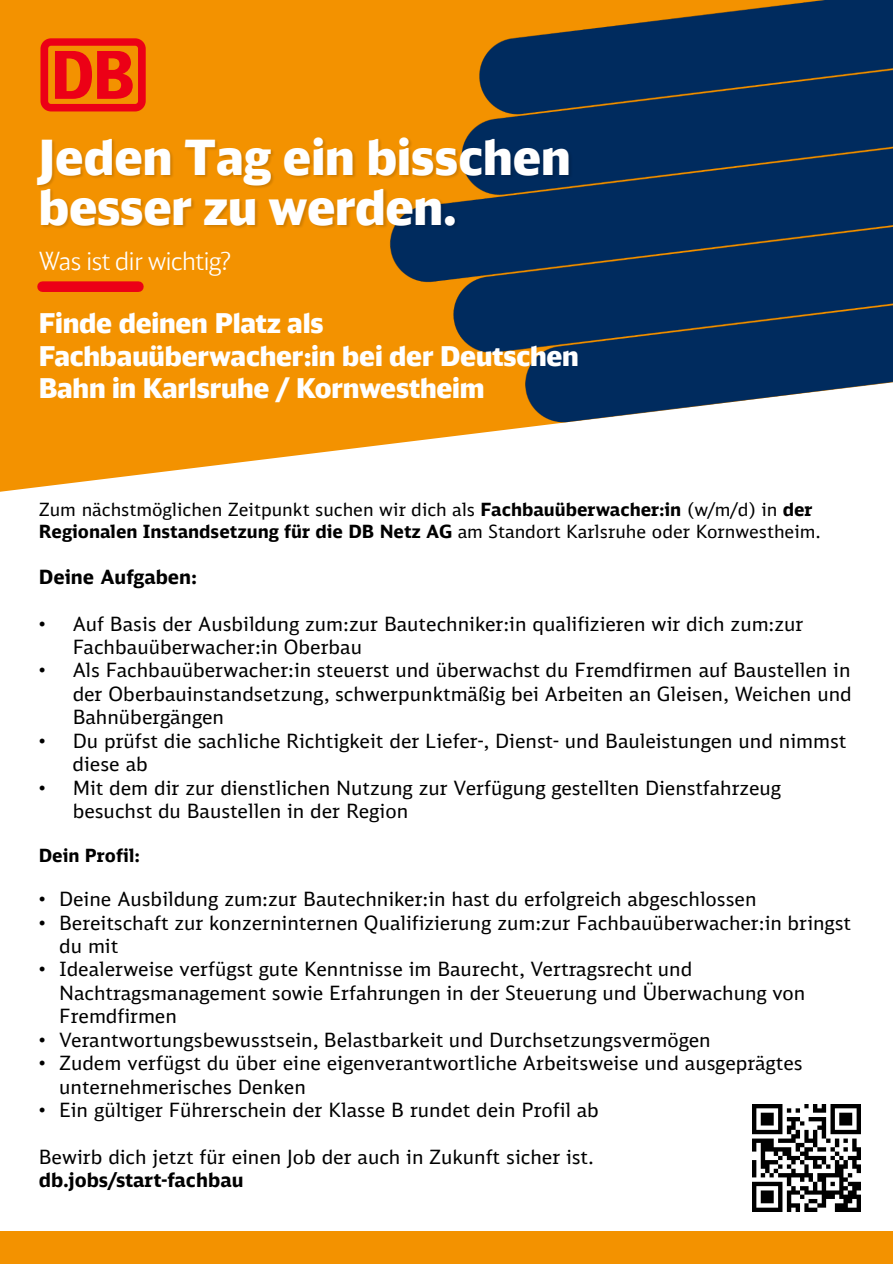
<style>
.page{position:relative;width:893px;height:1264px;background:#fff}
.page>*{position:absolute;margin:0;border:0;box-sizing:border-box;transform-origin:0 0}
.t1{font:900 48px/49.5px "DB Head";color:#fff}
.t2{font:900 27px/32.4px "DB Head";letter-spacing:-.01em;color:#fff}
.t3{font:300 24.9px "DB Head";letter-spacing:-.015em;color:#fff}
.t4{font:19.5px/23.4px "DB Sans";color:#000}
.t5{font:700 19.5px "DB Sans";color:#000}
.t6{font:18px/21.6px "DB Sans";color:#000}
.t7{font:700 18px "DB Sans";color:#000}
.s1{font-weight:700}
.s2{font-family:"Arial"}
</style>
<div class="page">
<img style="left:0;top:0;width:892px;height:1212px">
<div style="left:0;top:1231px;width:892px;height:32px;background:#f39200"></div>
<div style="left:536px;top:1197px;width:131px;height:27px;background:#fff"></div>
<img style="left:8px;top:112px;width:608px;height:108px">
<img style="left:8px;top:161px;width:483px;height:108px">
<img style="left:752px;top:1103px;width:108px;height:108px">
<h1 class="t1" style="left:39px;top:131px;width:533px">Jeden Tag ein bisschen besser zu werden.</h1>
<p class="t3" style="left:39px;top:246px;width:194px">Was ist dir wichtig?</p>
<p class="t2" style="left:39px;top:306px;width:541px">Finde deinen Platz als<br>Fachbauüberwacher:in bei der Deutschen<br>Bahn in Karlsruhe / Kornwestheim</p>
<p class="t6" style="left:39px;top:498px;width:783px">Zum nächstmöglichen Zeitpunkt suchen wir dich als <span class="s1">Fachbauüberwacher:in</span> (w/m/d) in <span class="s1">der<br>Regionalen Instandsetzung für die DB Netz AG</span> am Standort Karlsruhe oder Kornwestheim.</p>
<p class="t5" style="left:39px;top:564px;width:160px">Deine Aufgaben:</p>
<p class="t4" style="left:73px;top:611px;width:732px;text-indent:-34px"><span class="s2">•</span> Auf Basis der Ausbildung zum:zur Bautechniker:in qualifizieren wir dich zum:zur<br>Fachbauüberwacher:in Oberbau</p>
<p class="t4" style="left:73px;top:658px;width:780px;text-align:justify;text-indent:-34px"><span class="s2">•</span> Als Fachbauüberwacher:in steuerst und überwachst du Fremdfirmen auf Baustellen in der Oberbauinstandsetzung, schwerpunktmäßig bei Arbeiten an Gleisen, Weichen und Bahnübergängen</p>
<p class="t4" style="left:73px;top:728px;width:775px;text-indent:-34px"><span class="s2">•</span> Du prüfst die sachliche Richtigkeit der Liefer-, Dienst- und Bauleistungen und nimmst diese ab</p>
<p class="t4" style="left:73px;top:775px;width:710px;text-indent:-34px"><span class="s2">•</span> Mit dem dir zur dienstlichen Nutzung zur Verfügung gestellten Dienstfahrzeug besuchst du Baustellen in der Region</p>
<p class="t7" style="left:39px;top:843px;width:103px">Dein Profil:</p>
<p class="t4" style="left:39px;top:886px;width:719px"><span class="s2">•</span> Deine Ausbildung zum:zur Bautechniker:in hast du erfolgreich abgeschlossen</p>
<p class="t4" style="left:59px;top:910px;width:793px;text-indent:-20px"><span class="s2">•</span> Bereitschaft zur konzerninternen Qualifizierung zum:zur Fachbauüberwacher:in bringst du mit</p>
<p class="t4" style="left:59px;top:957px;width:747px;text-indent:-20px"><span class="s2">•</span> Idealerweise verfügst gute Kenntnisse im Baurecht, Vertragsrecht und<br>Nachtragsmanagement sowie Erfahrungen in der Steuerung und Überwachung von<br>Fremdfirmen</p>
<p class="t4" style="left:39px;top:1027px;width:673px"><span class="s2">•</span> Verantwortungsbewusstsein, Belastbarkeit und Durchsetzungsvermögen</p>
<p class="t4" style="left:59px;top:1050px;width:745px;text-indent:-20px"><span class="s2">•</span> Zudem verfügst du über eine eigenverantwortliche Arbeitsweise und ausgeprägtes unternehmerisches Denken</p>
<p class="t4" style="left:39px;top:1097px;width:561px"><span class="s2">•</span> Ein gültiger Führerschein der Klasse B rundet dein Profil ab</p>
<p class="t4" style="left:39px;top:1144px;width:556px">Bewirb dich jetzt für einen Job der auch in Zukunft sicher ist. <span class="s1">db.jobs/start-fachbau</span></p>
</div>
